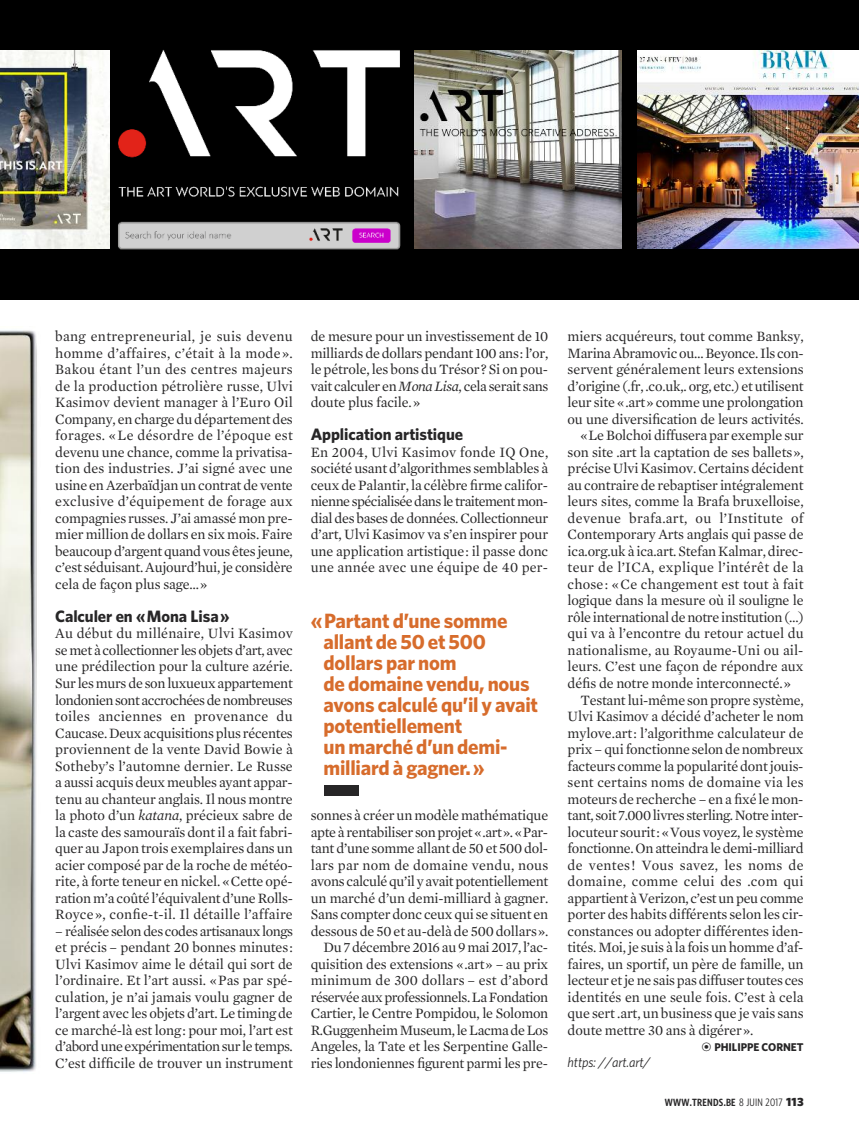
<style>
.page{position:relative;width:859px;height:1136px;background:#fff}
.page>*{position:absolute;margin:0;border:0;box-sizing:border-box;transform-origin:0 0}
.t1{font:700 20.7px/21px "Whitney";letter-spacing:-.01em;color:#d76c2c}
.t2{font:700 16.5px "Whitney";letter-spacing:-.005em;color:#272627}
.t3{font:14.55px/16.5px "Mercury Text G1";letter-spacing:-.01em;color:#272627;text-align:justify}
.t4{font:14.55px "Mercury Text G1";letter-spacing:.02em;color:#272627}
.t5{font:14.55px "Mercury Text G1";letter-spacing:.01em;color:#272627}
.t6{font:14.55px "Mercury Text G1";letter-spacing:-.03em;color:#272627}
.t7{font:italic 13.95px "Whitney";letter-spacing:-.01em;color:#272627;scale:.95 1}
.t8{font:700 11.25px "Whitney";letter-spacing:-.005em;color:#272627}
.t9{font:600 10.5px "Whitney Condensed";letter-spacing:.025em;color:#272627}
.s1{font-style:italic}
.s2{font-family:"Mercury Numeric G1";font-weight:400;font-size:13.5px}
.s3{font-weight:400;font-size:10.8px}
.s4{font-family:"Whitney";font-weight:900;font-size:12px}
</style>
<div class="page">
<img style="left:0;top:330px;width:37px;height:742px">
<div style="left:324px;top:785px;width:34px;height:10px;background:#272627"></div>
<img style="left:0;top:0;width:859px;height:299px">
<img style="left:0;top:51px;width:109px;height:198px">
<img style="left:414px;top:51px;width:207px;height:198px">
<img style="left:638px;top:51px;width:221px;height:198px">
<p class="t3" style="left:55px;top:328px;width:239px">bang entrepreneurial, je suis devenu homme d’affaires, c’était à la mode».<br>Bakou étant l’un des centres majeurs de la production pétrolière russe, Ulvi Kasimov devient manager à l’Euro Oil Company, encharge du département des forages. «Le désordre de l’époque est devenu une chance, comme la privatisa&shy;tion des industries. J’ai signé avec une usine enAzerbaïdjanuncontrat de vente exclusive d’équipement de forage aux compagnies russes. J’ai amassé monpre&shy;mier million de dollars en six mois. Faire beaucoupd’argent quandvous êtes jeune, c’est séduisant. Aujourd’hui, je considère cela de façon plus sage…»</p>
<p class="t2" style="left:55px;top:610px;width:176px">Calculer en «Mona Lisa»</p>
<p class="t3" style="left:55px;top:625px;width:239px">Au début du millénaire, Ulvi Kasimov semet à collectionner les objets d’art, avec une prédilection pour la culture azérie.<br>Sur les murs de sonluxueuxappartement londoniensont accrochées de nombreuses toiles anciennes en provenance du Caucase.Deuxacquisitions plus récentes proviennent de la vente David Bowie à Sotheby’s l’automne dernier. Le Russe a aussi acquis deuxmeubles ayant appar&shy;tenu au chanteur anglais. Il nous montre la photo d’un <span class="s1">katana</span>, précieux sabre de la caste des samouraïs dont il a fait fabri&shy;quer au Japon trois exemplaires dans un acier composé par de la roche de météo&shy;rite, à forte teneur en nickel. «Cette opé&shy;rationm’a coûté l’équivalentd’uneRolls-Royce», confie-t-il. Il détaille l’affaire</p>
<p class="t3" style="left:55px;top:922px;width:239px">– réalisée selondes codes artisanauxlongs et précis – pendant 20 bonnes minutes:<br>Ulvi Kasimov aime le détail qui sort de l’ordinaire. Et l’art aussi. «Pas par spé&shy;culation, je n’ai jamais voulu gagner de l’argent avec les objets d’art. Le timingde ce marché-là est long: pour moi, l’art est d’aborduneexpérimentationsur le temps.<br>C’est difficile de trouver un instrument</p>
<p class="t3" style="left:311px;top:328px;width:239px">de mesure pour un investissement de 10 milliards de dollars pendant 100 ans: l’or, le pétrole, les bons du Trésor? Si on pou&shy;vait calculer en<span class="s1">MonaLisa</span>, cela serait sans doute plus facile.»</p>
<p class="t2" style="left:311px;top:429px;width:154px">Application artistique</p>
<p class="t3" style="left:311px;top:443px;width:239px">En 2004, Ulvi Kasimov fonde IQ One, société usant d’algorithmes semblables à ceux de Palantir, la célèbre firme califor&shy;niennespécialisée dans letraitement mon&shy;dial desbasesdedonnées. Collectionneur d’art, Ulvi Kasimov va s’en inspirer pour une application artistique: il passe donc une année avec une équipe de 40 per-</p>
<h1 class="t1" style="left:323px;top:612px;width:216px;text-indent:-13px">«Partant d’une somme allant de 50 et 500 dollars par nom<br>de domaine vendu, nous avons calculé qu’il y avait potentiellement<br>un marché d’un demi&shy;milliard à gagner.»</h1>
<p class="t3" style="left:311px;top:806px;width:239px;text-align:right">sonnes à créer un modèle mathématique apte à rentabiliser sonprojet «.art». «Par&shy;tant d’une somme allant de 50 et 500dol&shy;lars par nom de domaine vendu, nous avons calculé qu’il y avait potentiellement un marché d’un demi-milliard à gagner.<br>Sans compterdonc ceux qui se situent en dessous de 50 et au-delà de 500 dollars».<br>Du7décembre2016au9mai2017,l’ac&shy;quisition des extensions «.art» – au prix minimum de 300 dollars – est d’abord réservéeauxprofessionnels.LaFondation Cartier, le Centre Pompidou, le Solomon R.GuggenheimMuseum,leLacmadeLos Angeles, la Tate et les Serpentine Galle&shy;ries londoniennes figurent parmi les pre-</p>
<p class="t3" style="left:568px;top:328px;width:237px">miers acquéreurs, tout comme Banksy,</p>
<p class="t3" style="left:568px;top:344px;width:238px">MarinaAbramovicou…Beyonce. Ils con-</p>
<p class="t3" style="left:568px;top:361px;width:237px">servent généralement leurs extensions</p>
<p class="t3" style="left:568px;top:377px;width:237px">d’origine (.fr, .co.uk,. org, etc.) etutilisent</p>
<p class="t3" style="left:568px;top:394px;width:237px">leur site «.art» comme une prolongation</p>
<p class="t3" style="left:568px;top:410px;width:237px">ou une diversification de leurs activités.</p>
<p class="t3" style="left:580px;top:427px;width:225px">«Le Bolchoi diffuserapar exemple sur</p>
<p class="t3" style="left:568px;top:443px;width:237px">son site .art la captation de ses ballets»,</p>
<p class="t3" style="left:568px;top:460px;width:237px">préciseUlvi Kasimov. Certains décident</p>
<p class="t3" style="left:568px;top:476px;width:237px">au contraire de rebaptiser intégralement</p>
<p class="t3" style="left:568px;top:493px;width:237px">leurs sites, comme la Brafa bruxelloise,</p>
<p class="t4" style="left:568px;top:509px;width:237px">devenue brafa.art, ou l’Institute of</p>
<p class="t3" style="left:568px;top:526px;width:237px">Contemporary Arts anglais qui passe de</p>
<p class="t3" style="left:568px;top:542px;width:237px">ica.org.uk à ica.art. StefanKalmar, direc-</p>
<p class="t4" style="left:568px;top:559px;width:237px">teur de l’ICA, explique l’intérêt de la</p>
<p class="t5" style="left:568px;top:575px;width:237px">chose: «Ce changement est tout à fait</p>
<p class="t3" style="left:568px;top:592px;width:237px">logique dans la mesure où il souligne le</p>
<p class="t3" style="left:568px;top:608px;width:237px">rôle international de notre institution(…)</p>
<p class="t3" style="left:568px;top:625px;width:237px">qui va à l’encontre du retour actuel du</p>
<p class="t3" style="left:568px;top:641px;width:237px">nationalisme, au Royaume-Uni ou ail-</p>
<p class="t3" style="left:568px;top:658px;width:238px">leurs. C’est une façon de répondre aux</p>
<p class="t3" style="left:568px;top:674px;width:225px">défis de notre monde interconnecté.»</p>
<p class="t3" style="left:580px;top:691px;width:225px">Testantlui-même sonpropre système,</p>
<p class="t3" style="left:568px;top:707px;width:237px">Ulvi Kasimov a décidé d’acheter le nom</p>
<p class="t3" style="left:568px;top:724px;width:237px">mylove.art: l’algorithme calculateur de</p>
<p class="t3" style="left:568px;top:740px;width:237px">prix – qui fonctionne selonde nombreux</p>
<p class="t3" style="left:568px;top:757px;width:237px">facteurs comme lapopularité dont jouis-</p>
<p class="t5" style="left:568px;top:773px;width:237px">sent certains noms de domaine via les</p>
<p class="t3" style="left:568px;top:790px;width:237px">moteurs de recherche – enafixé le mon-</p>
<p class="t6" style="left:568px;top:806px;width:237px">tant, soit 7.000 livres sterling. Notre inter-</p>
<p class="t3" style="left:568px;top:823px;width:237px">locuteur sourit: «Vous voyez, le système</p>
<p class="t3" style="left:568px;top:839px;width:237px">fonctionne. Onatteindra le demi-milliard</p>
<p class="t4" style="left:568px;top:856px;width:237px">de ventes! Vous savez, les noms de</p>
<p class="t4" style="left:568px;top:872px;width:237px">domaine, comme celui des .com qui</p>
<p class="t3" style="left:568px;top:889px;width:237px">appartient àVerizon, c’est unpeu comme</p>
<p class="t3" style="left:568px;top:905px;width:237px">porter des habits différents selon les cir-</p>
<p class="t3" style="left:568px;top:922px;width:237px">constances ou adopter différentes iden-</p>
<p class="t3" style="left:568px;top:938px;width:237px">tités.Moi, je suis à la fois unhomme d’af-</p>
<p class="t3" style="left:568px;top:955px;width:237px">faires, un sportif, un père de famille, un</p>
<p class="t3" style="left:568px;top:971px;width:237px">lecteur etjene sais pasdiffuser toutes ces</p>
<p class="t3" style="left:568px;top:988px;width:237px">identités en une seule fois. C’est à cela</p>
<p class="t3" style="left:568px;top:1004px;width:237px">que sert .art, un business que je vais sans</p>
<p class="t3" style="left:568px;top:1021px;width:187px">doute mettre 30 ans à digérer».</p>
<p class="t8" style="left:701px;top:1043px;width:104px"><span class="s2">z</span> PHILIPPE CORNET</p>
<p class="t7" style="left:568px;top:1057px;width:89px">https: //art.art/</p>
<p class="t9" style="left:665px;top:1098px;width:140px">WWW.TRENDS.BE <span class="s3">8 JUIN 2017</span> <span class="s4">113</span></p>
</div>
